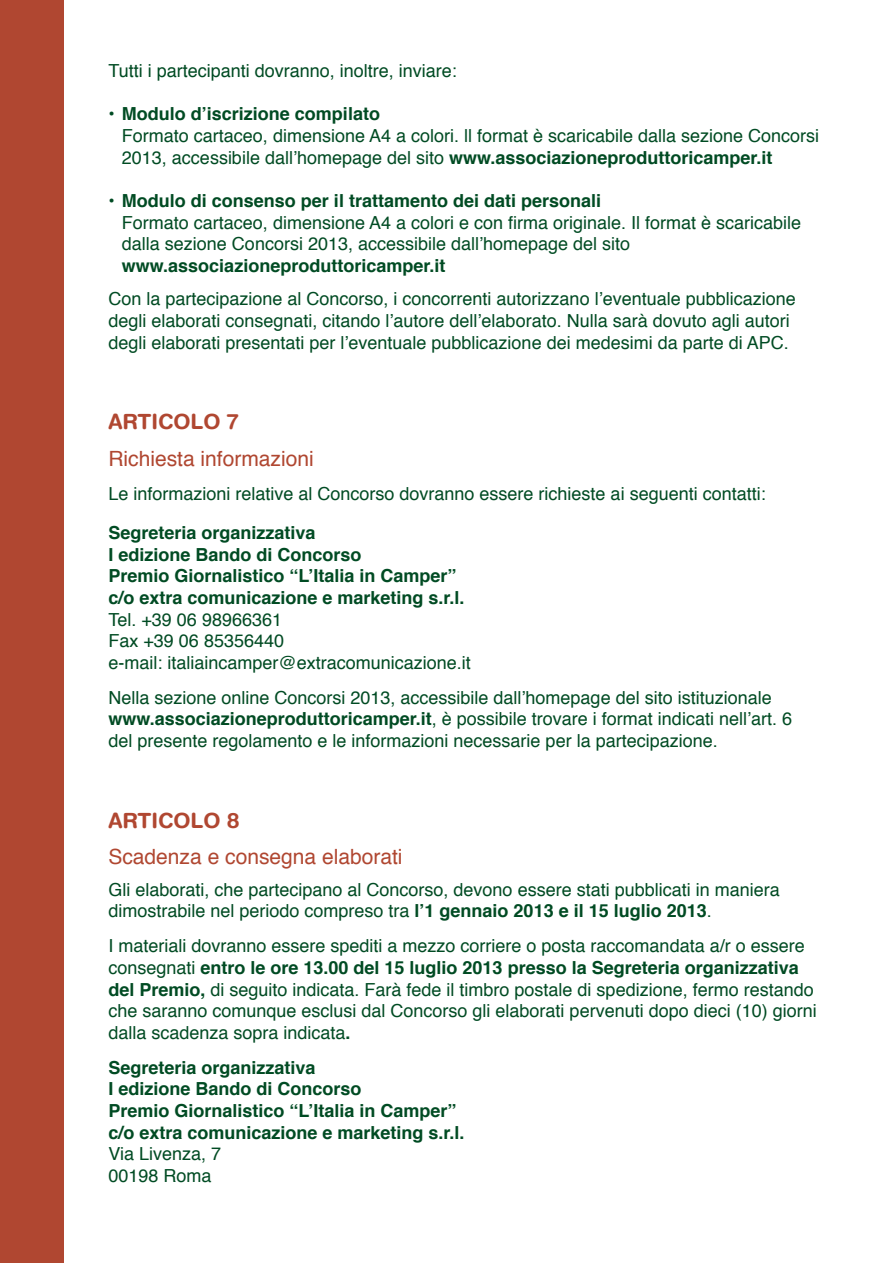
<style>
.page{position:relative;width:893px;height:1263px;background:#fff}
.page>*{position:absolute;margin:0;border:0;box-sizing:border-box;transform-origin:0 0}
.t1{font:21px "Helvetica";color:#b04731}
.t2{font:700 21px "Helvetica Rounded";color:#b04731}
.t3{font:18px/21.6px "Helvetica";color:#004b23}
.t4{font:700 18px/21.6px "Helvetica";color:#004b23}
.s1{font-weight:700}
</style>
<div class="page">
<div style="left:0;top:0;width:64px;height:1263px;background:#b04731"></div>
<p class="t3" style="left:108px;top:61px;width:350px">Tutti i partecipanti dovranno, inoltre, inviare:</p>
<p class="t4" style="left:108px;top:104px;width:273px">• Modulo d’iscrizione compilato</p>
<p class="t3" style="left:122px;top:126px;width:699px">Formato cartaceo, dimensione A4 a colori. ll format è scaricabile dalla sezione Concorsi<br>2013, accessibile dall’homepage del sito <span class="s1">www.associazioneproduttoricamper.it</span></p>
<p class="t4" style="left:108px;top:190px;width:494px">• Modulo di consenso per il trattamento dei dati personali</p>
<p class="t3" style="left:122px;top:212px;width:681px">Formato cartaceo, dimensione A4 a colori e con firma originale. Il format è scaricabile dalla sezione Concorsi 2013, accessibile dall’homepage del sito</p>
<p class="t4" style="left:122px;top:255px;width:325px">www.associazioneproduttoricamper.it</p>
<p class="t3" style="left:108px;top:289px;width:689px">Con la partecipazione al Concorso, i concorrenti autorizzano l’eventuale pubblicazione degli elaborati consegnati, citando l’autore dell’elaborato. Nulla sarà dovuto agli autori degli elaborati presentati per l’eventuale pubblicazione dei medesimi da parte di APC.</p>
<p class="t2" style="left:108px;top:409px;width:132px">ARTICOLO 7</p>
<p class="t1" style="left:108px;top:442px;width:207px">Richiesta informazioni</p>
<p class="t3" style="left:108px;top:483px;width:659px">Le informazioni relative al Concorso dovranno essere richieste ai seguenti contatti:</p>
<p class="t4" style="left:108px;top:522px;width:358px">Segreteria organizzativa<br>I edizione Bando di Concorso<br>Premio Giornalistico “L’Italia in Camper” c/o extra comunicazione e marketing s.r.l.</p>
<p class="t3" style="left:108px;top:609px;width:364px">Tel. +39 06 98966361<br>Fax +39 06 85356440<br>e-mail: italiaincamper@extracomunicazione.it</p>
<p class="t3" style="left:108px;top:687px;width:685px">Nella sezione online Concorsi 2013, accessibile dall’homepage del sito istituzionale <span class="s1">www.associazioneproduttoricamper.it</span>, è possibile trovare i format indicati nell’art. 6 del presente regolamento e le informazioni necessarie per la partecipazione.</p>
<p class="t2" style="left:108px;top:807px;width:133px">ARTICOLO 8</p>
<p class="t1" style="left:108px;top:840px;width:296px">Scadenza e consegna elaborati</p>
<p class="t3" style="left:108px;top:879px;width:673px">Gli elaborati, che partecipano al Concorso, devono essere stati pubblicati in maniera dimostrabile nel periodo compreso tra <span class="s1">l’1 gennaio 2013 e il 15 luglio 2013</span>.</p>
<p class="t3" style="left:108px;top:936px;width:710px">I materiali dovranno essere spediti a mezzo corriere o posta raccomandata a/r o essere consegnati <span class="s1">entro le ore 13.00 del 15 luglio 2013 presso la Segreteria organizzativa del Premio,</span> di seguito indicata. Farà fede il timbro postale di spedizione, fermo restando che saranno comunque esclusi dal Concorso gli elaborati pervenuti dopo dieci (10) giorni dalla scadenza sopra indicata<span class="s1">.</span></p>
<p class="t4" style="left:108px;top:1057px;width:358px">Segreteria organizzativa<br>I edizione Bando di Concorso<br>Premio Giornalistico “L’Italia in Camper” c/o extra comunicazione e marketing s.r.l.</p>
<p class="t3" style="left:108px;top:1144px;width:114px">Via Livenza, 7<br>00198 Roma</p>
</div>
